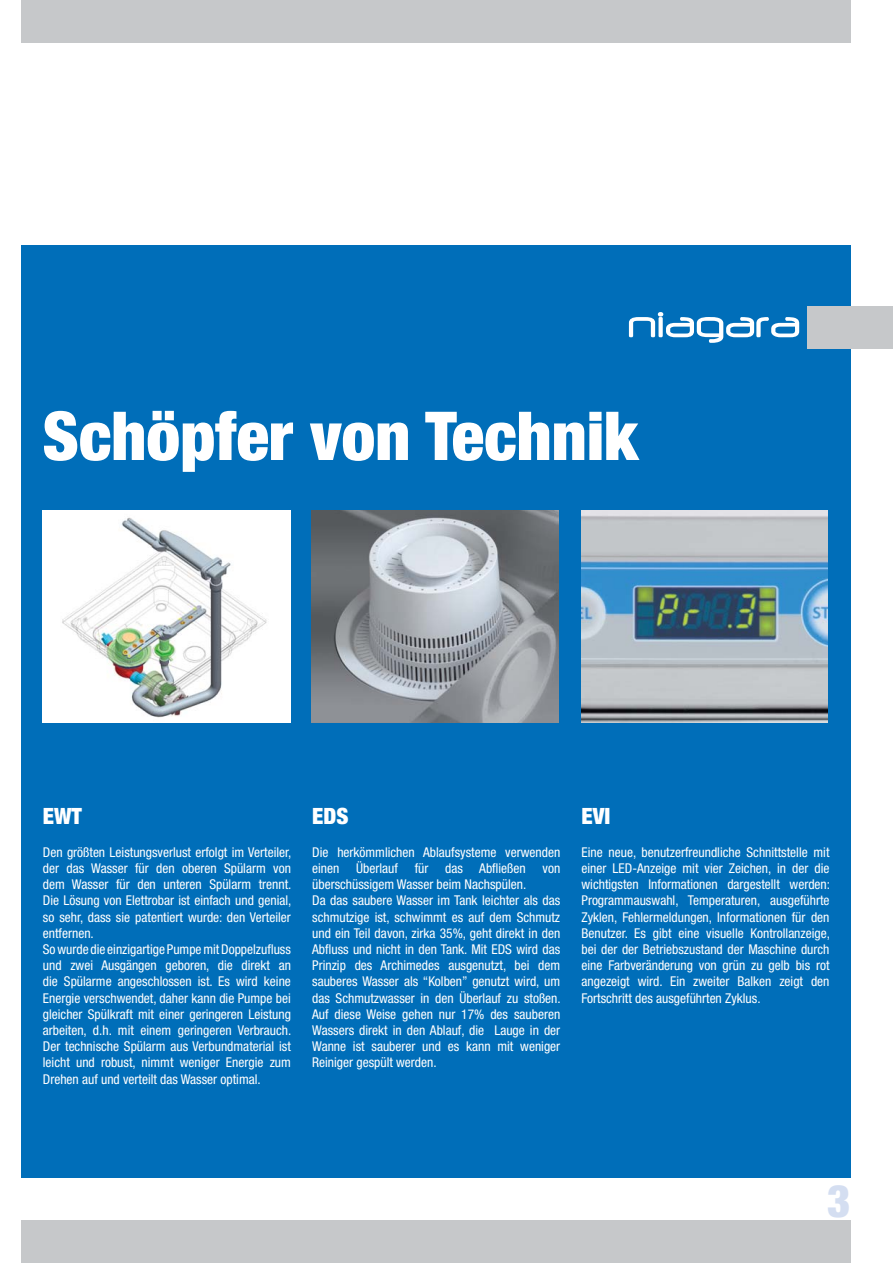
<style>
.page{position:relative;width:893px;height:1263px;background:#fff}
.page>*{position:absolute;margin:0;border:0;box-sizing:border-box;transform-origin:0 0}
.t1{font:900 condensed 67.5px "Helvetica Neue";color:#fff}
.t2{font:900 condensed 45px "Helvetica Neue";color:#d4def1}
.t3{font:900 condensed 22.5px "Helvetica Neue";color:#fff}
.t4{font:condensed 13.5px/16.2px "Helvetica Neue";color:#fff}
</style>
<div class="page">
<div style="left:21px;top:1220px;width:829px;height:43px;background:#c6c8ca"></div>
<div style="left:21px;top:246px;width:829px;height:932px;background:#006eb9"></div>
<div style="left:808px;top:306px;width:85px;height:43px;background:#c6c8ca"></div>
<div style="left:21px;top:0;width:829px;height:43px;background:#c6c8ca"></div>
<svg style="left:629px;top:312px;width:170px;height:31px"></svg>
<div style="left:43px;top:510px;width:248px;height:213px;background:#fff"></div>
<img style="left:62px;top:517px;width:205px;height:201px">
<img style="left:312px;top:510px;width:246px;height:213px">
<img style="left:581px;top:510px;width:247px;height:213px">
<h1 class="t1" style="left:43px;top:412px;width:597px">Schöpfer von Technik</h1>
<h3 class="t3" style="left:43px;top:808px;width:41px">EWT</h3>
<p class="t4" style="left:43px;top:845px;width:250px">Den größten Leistungsverlust erfolgt im Verteiler, der das Wasser für den oberen Spülarm von dem Wasser für den unteren Spülarm trennt.<br>Die Lösung von Elettrobar ist einfach und genial, so sehr, dass sie patentiert wurde: den Verteiler entfernen.<br>So wurde die einzigartige Pumpe mit Doppelzufluss und zwei Ausgängen geboren, die direkt an die Spülarme angeschlossen ist. Es wird keine Energie verschwendet, daher kann die Pumpe bei gleicher Spülkraft mit einer geringeren Leistung arbeiten, d.h. mit einem geringeren Verbrauch.<br>Der technische Spülarm aus Verbundmaterial ist leicht und robust, nimmt weniger Energie zum Drehen auf und verteilt das Wasser optimal.</p>
<h3 class="t3" style="left:312px;top:808px;width:38px">EDS</h3>
<p class="t4" style="left:312px;top:845px;width:250px">Die herkömmlichen Ablaufsysteme verwenden einen Überlauf für das Abfließen von überschüssigem Wasser beim Nachspülen.<br>Da das saubere Wasser im Tank leichter als das schmutzige ist, schwimmt es auf dem Schmutz und ein Teil davon, zirka 35%, geht direkt in den Abfluss und nicht in den Tank. Mit EDS wird das Prinzip des Archimedes ausgenutzt, bei dem sauberes Wasser als “Kolben” genutzt wird, um das Schmutzwasser in den Überlauf zu stoßen.<br>Auf diese Weise gehen nur 17% des sauberen Wassers direkt in den Ablauf, die Lauge in der Wanne ist sauberer und es kann mit weniger Reiniger gespült werden.</p>
<h3 class="t3" style="left:581px;top:808px;width:30px">EVI</h3>
<p class="t4" style="left:581px;top:845px;width:250px;text-align:justify">Eine neue, benutzerfreundliche Schnittstelle mit einer LED-Anzeige mit vier Zeichen, in der die wichtigsten Informationen dargestellt werden:<br>Programmauswahl, Temperaturen, ausgeführte Zyklen, Fehlermeldungen, Informationen für den Benutzer. Es gibt eine visuelle Kontrollanzeige, bei der der Betriebszustand der Maschine durch eine Farbveränderung von grün zu gelb bis rot angezeigt wird. Ein zweiter Balken zeigt den Fortschritt des ausgeführten Zyklus.</p>
<h2 class="t2" style="left:827px;top:1185px;width:25px">3</h2>
</div>
